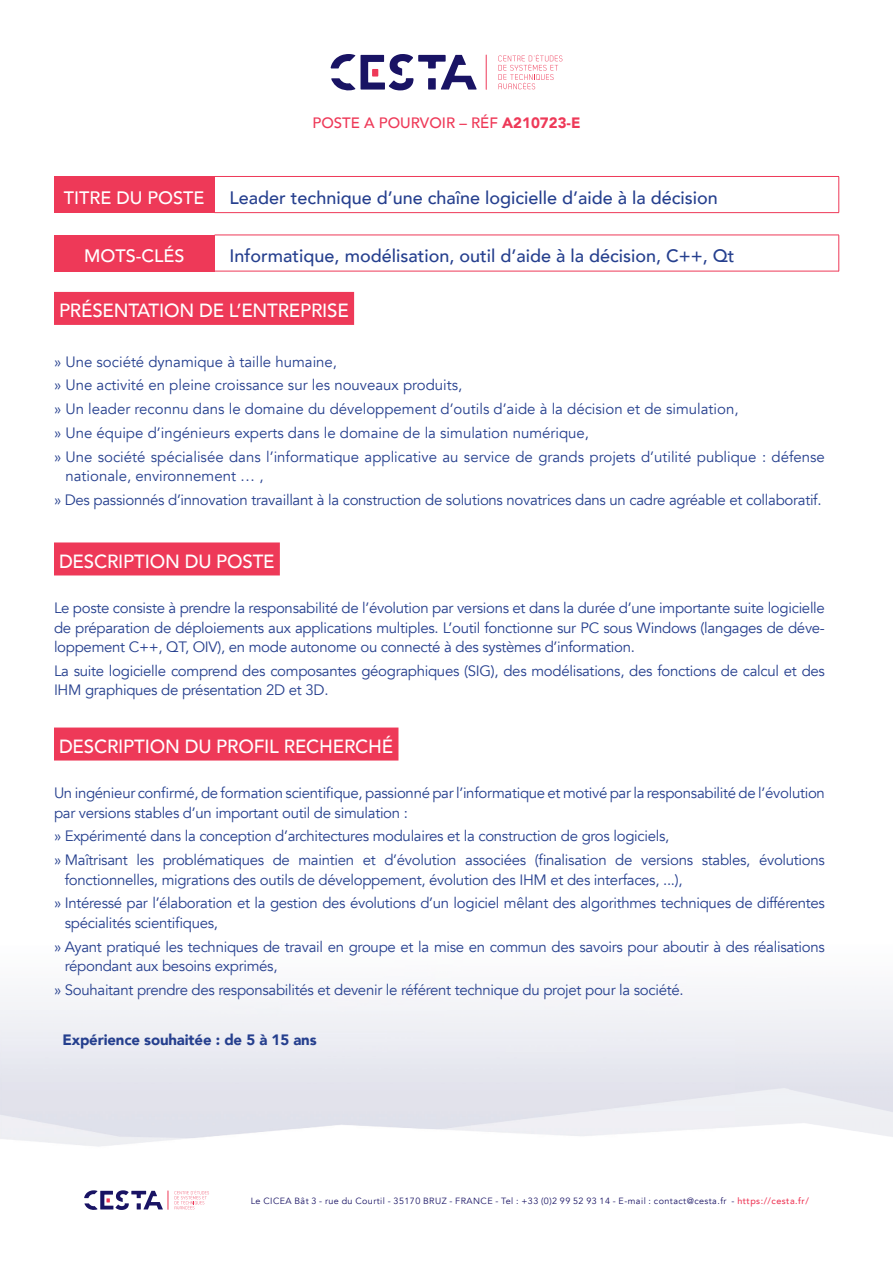
<style>
.page{position:relative;width:893px;height:1263px;background:#fff}
.page>*{position:absolute;margin:0;border:0;box-sizing:border-box;transform-origin:0 0}
.t1{font:500 19.05px "Avenir";letter-spacing:-.01em;color:#fff}
.t2{font:500 18px "Avenir";color:#253f8e}
.t3{font:500 18px "Avenir";color:#fff}
.t4{font:15px/23.7px "Avenir";letter-spacing:-.02em;color:#253f8e}
.t5{font:15px/23.7px "Avenir";color:#253f8e}
.t6{font:900 15px "Avenir";letter-spacing:-.01em;color:#253f8e}
.t7{font:500 15px "Avenir";color:#ee3958}
.t8{font:9px "Avenir";letter-spacing:.05em;color:#191364}
.s1{font-weight:900}
.s2{color:#ee3958}
.s3{font-weight:500;color:#ee3958}
</style>
<div class="page">
<hr style="left:486px;top:55px;width:1px;height:34px;background:#ee3958">
<svg style="left:331px;top:54px;width:24px;height:14px"></svg>
<svg style="left:361px;top:54px;width:116px;height:36px"></svg>
<svg style="left:331px;top:78px;width:24px;height:13px"></svg>
<div style="left:372px;top:69px;width:6px;height:8px;background:#ee3958"></div>
<svg style="left:498px;top:55px;width:64px;height:34px"></svg>
<div style="left:54px;top:176px;width:161px;height:37px;background:#ee3958"></div>
<div style="left:54px;top:235px;width:161px;height:36px;background:#ee3958"></div>
<div style="left:54px;top:292px;width:300px;height:33px;background:#ee3958"></div>
<div style="left:54px;top:542px;width:226px;height:33px;background:#ee3958"></div>
<div style="left:54px;top:727px;width:344px;height:33px;background:#ee3958"></div>
<hr style="left:215px;top:176px;width:624px;height:1px;background:#ee3958">
<hr style="left:215px;top:212px;width:624px;height:1px;background:#ee3958">
<hr style="left:215px;top:235px;width:624px;height:1px;background:#ee3958">
<hr style="left:215px;top:271px;width:624px;height:1px;background:#ee3958">
<hr style="left:838px;top:177px;width:1px;height:35px;background:#ee3958">
<hr style="left:838px;top:235px;width:1px;height:36px;background:#ee3958">
<svg style="left:84px;top:1190px;width:85px;height:20px"></svg>
<svg style="left:175px;top:1191px;width:34px;height:18px"></svg>
<p class="t3" style="left:64px;top:182px;width:142px">TITRE DU POSTE</p>
<p class="t7" style="left:312px;top:109px;width:269px">POSTE A POURVOIR – RÉF <span class="s1">A210723-E</span></p>
<p class="t2" style="left:230px;top:182px;width:490px">Leader technique d’une chaîne logicielle d’aide à la décision</p>
<p class="t3" style="left:84px;top:240px;width:102px">MOTS-CLÉS</p>
<p class="t2" style="left:230px;top:240px;width:506px">Informatique, modélisation, outil d’aide à la décision, C++, Qt</p>
<p class="t1" style="left:59px;top:294px;width:296px">PRÉSENTATION DE L’ENTREPRISE<span class="s2">I</span></p>
<p class="t5" style="left:54px;top:350px;width:772px">» Une société dynamique à taille humaine,<br>» Une activité en pleine croissance sur les nouveaux produits,<br>» Un leader reconnu dans le domaine du développement d’outils d’aide à la décision et de simulation,<br>» Une équipe d’ingénieurs experts dans le domaine de la simulation numérique,<br>» Une société spécialisée dans l’informatique applicative au service de grands projets d’utilité publique : défense</p>
<p class="t4" style="left:54px;top:464px;width:769px;text-indent:11px">nationale, environnement … ,<br>» Des passionnés d’innovation travaillant à la construction de solutions novatrices dans un cadre agréable et collaboratif.</p>
<p class="t1" style="left:59px;top:545px;width:222px">DESCRIPTION DU POSTE<span class="s2">I</span></p>
<p class="t4" style="left:54px;top:598px;width:772px;line-height:19.5px;text-align:justify">Le poste consiste à prendre la responsabilité de l’évolution par versions et dans la durée d’une importante suite logicielle de préparation de déploiements aux applications multiples. L’outil fonctionne sur PC sous Windows (langages de déve&shy;loppement C++, QT, OIV), en mode autonome ou connecté à des systèmes d’information.</p>
<p class="t4" style="left:54px;top:661px;width:772px;line-height:19.5px">La suite logicielle comprend des composantes géographiques (SIG), des modélisations, des fonctions de calcul et des<br>IHM graphiques de présentation 2D et 3D.</p>
<p class="t1" style="left:59px;top:730px;width:341px">DESCRIPTION DU PROFIL RECHERCHÉ<span class="s2">I</span></p>
<p class="t4" style="left:54px;top:783px;width:772px;line-height:19.5px">Un ingénieur confirmé, de formation scientifique, passionné par l’informatique et motivé par la responsabilité de l’évolution par versions stables d’un important outil de simulation :</p>
<p class="t4" style="left:54px;top:824px;width:772px">» Expérimenté dans la conception d’architectures modulaires et la construction de gros logiciels,<br>» Maîtrisant les problématiques de maintien et d’évolution associées (finalisation de versions stables, évolutions</p>
<p class="t4" style="left:54px;top:868px;width:772px;text-indent:11px">fonctionnelles, migrations des outils de développement, évolution des IHM et des interfaces, ...),<br>» Intéressé par l’élaboration et la gestion des évolutions d’un logiciel mêlant des algorithmes techniques de différentes</p>
<p class="t4" style="left:54px;top:911px;width:772px;text-indent:11px">spécialités scientifiques,<br>» Ayant pratiqué les techniques de travail en groupe et la mise en commun des savoirs pour aboutir à des réalisations</p>
<p class="t4" style="left:54px;top:954px;width:631px;text-indent:11px">répondant aux besoins exprimés,<br>» Souhaitant prendre des responsabilités et devenir le référent technique du projet pour la société.</p>
<p class="t6" style="left:63px;top:1027px;width:256px">Expérience souhaitée : de 5 à 15 ans</p>
<p class="t8" style="left:251px;top:1196px;width:560px">Le CICEA Bât 3 - rue du Courtil - 35170 BRUZ - FRANCE - Tel : +33 (0)2 99 52 93 14 - E-mail : contact@cesta.fr - <span class="s3">https://cesta.fr/</span></p>
</div>
